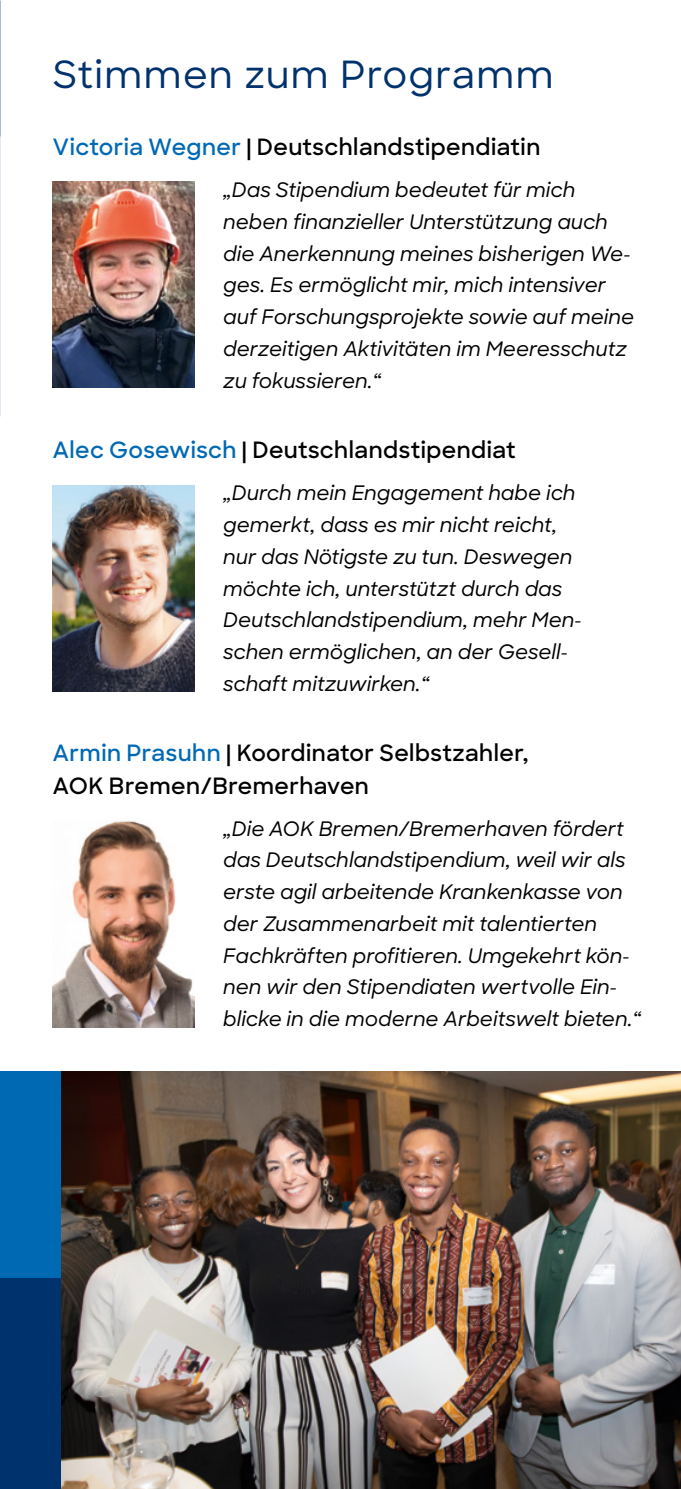
<style>
.page{position:relative;width:681px;height:1489px;background:#fff}
.page>*{position:absolute;margin:0;border:0;box-sizing:border-box;transform-origin:0 0}
.t1{font:500 37.5px "Sharp Sans";letter-spacing:.035em;color:#00326d}
.t2{font:600 22.5px/32.5px "Sharp Sans";letter-spacing:.02em;color:#000}
.t3{font:italic 500 20px/31.8px "Sharp Sans";color:#000}
.s1{color:#0069b4}
</style>
<div class="page">
<img style="left:53px;top:182px;width:142px;height:205px">
<img style="left:53px;top:485px;width:142px;height:206px">
<img style="left:53px;top:820px;width:142px;height:207px">
<img style="left:60px;top:1071px;width:620px;height:417px">
<div style="left:0;top:1071px;width:60px;height:417px;background:#0069b4"></div>
<div style="left:0;top:1278px;width:60px;height:210px;background:#00326d"></div>
<h1 class="t1" style="left:53px;top:46px;width:502px">Stimmen zum Programm</h1>
<p class="t2" style="left:53px;top:129px;width:488px"><span class="s1">Victoria Wegner</span> | Deutschlandstipendiatin</p>
<p class="t3" style="left:223px;top:173px;width:412px">„Das Stipendium bedeutet für mich neben finanzieller Unterstützung auch die Anerkennung meines bisherigen We&shy;ges. Es ermöglicht mir, mich intensiver auf Forschungsprojekte sowie auf meine derzeitigen Aktivitäten im Meeresschutz zu fokussieren.“</p>
<p class="t2" style="left:53px;top:432px;width:464px"><span class="s1">Alec Gosewisch</span> | Deutschlandstipendiat</p>
<p class="t3" style="left:223px;top:476px;width:359px">„Durch mein Engagement habe ich gemerkt, dass es mir nicht reicht, nur das Nötigste zu tun. Deswegen möchte ich, unterstützt durch das<br>Deutschlandstipendium, mehr Men&shy;schen ermöglichen, an der Gesell&shy;schaft mitzuwirken.“</p>
<p class="t2" style="left:53px;top:736px;width:477px"><span class="s1">Armin Prasuhn</span> | Koordinator Selbstzahler,<br>AOK Bremen/Bremerhaven</p>
<p class="t3" style="left:223px;top:811px;width:419px">„Die AOK Bremen/Bremerhaven fördert das Deutschlandstipendium, weil wir als erste agil arbeitende Krankenkasse von der Zusammenarbeit mit talentierten Fachkräften profitieren. Umgekehrt kön&shy;nen wir den Stipendiaten wertvolle Ein&shy;blicke in die moderne Arbeitswelt bieten.“</p>
</div>
